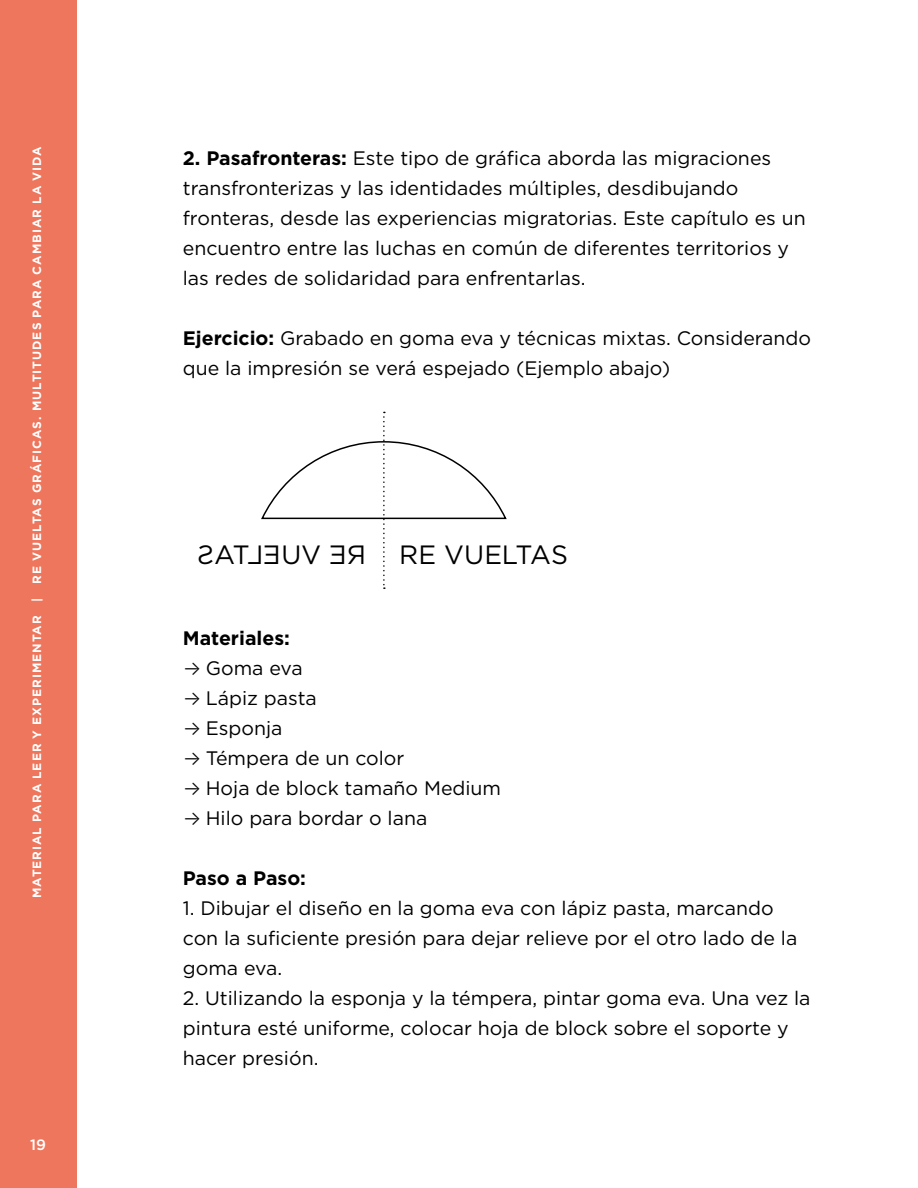
<style>
.page{position:relative;width:918px;height:1188px;background:#fff}
.page>*{position:absolute;margin:0;border:0;box-sizing:border-box;transform-origin:0 0}
.t1{font:26.4px "Gotham";color:#000}
.t2{font:19.5px/30px "Gotham";color:#000}
.t3{font:700 19.5px "Gotham";color:#000}
.t4{font:500 15px "Gotham";color:#fff}
.t5{font:700 12px "Gotham";letter-spacing:.08em;color:#fff}
.s1{font-weight:700}
.s2{font-family:"Inter";font-weight:300}
</style>
<div class="page">
<div style="left:0;top:0;width:77px;height:1188px;background:#ee765d"></div>
<svg style="left:261px;top:412px;width:246px;height:177px"></svg>
<p class="t5" style="left:29px;top:898px;width:753px;rotate:-90deg">MATERIAL PARA LEER Y EXPERIMENTAR | RE VUELTAS GRÁFICAS. MULTITUDES PARA CAMBIAR LA VIDA</p>
<p class="t4" style="left:30px;top:1135px;width:17px">19</p>
<p class="t2" style="left:183px;top:143px;width:624px"><span class="s1">2. Pasafronteras:</span> Este tipo de gráfica aborda las migraciones transfronterizas y las identidades múltiples, desdibujando fronteras, desde las experiencias migratorias. Este capítulo es un encuentro entre las luchas en común de diferentes territorios y las redes de solidaridad para enfrentarlas.</p>
<p class="t2" style="left:183px;top:323px;width:630px"><span class="s1">Ejercicio:</span> Grabado en goma eva y técnicas mixtas. Considerando que la impresión se verá espejado (Ejemplo abajo)</p>
<h1 class="t1" style="left:399px;top:538px;width:170px">RE VUELTAS</h1>
<p class="t3" style="left:183px;top:625px;width:109px">Materiales:</p>
<p class="t2" style="left:183px;top:652px;width:121px"><span class="s2">→</span> Goma eva</p>
<p class="t2" style="left:183px;top:682px;width:136px"><span class="s2">→</span> Lápiz pasta</p>
<p class="t2" style="left:183px;top:712px;width:101px"><span class="s2">→</span> Esponja</p>
<p class="t2" style="left:183px;top:742px;width:223px"><span class="s2">→</span> Témpera de un color</p>
<p class="t2" style="left:183px;top:772px;width:320px"><span class="s2">→</span> Hoja de block tamaño Medium</p>
<p class="t2" style="left:183px;top:802px;width:246px"><span class="s2">→</span> Hilo para bordar o lana</p>
<p class="t3" style="left:183px;top:865px;width:125px">Paso a Paso:</p>
<p class="t2" style="left:183px;top:892px;width:616px">1. Dibujar el diseño en la goma eva con lápiz pasta, marcando con la suficiente presión para dejar relieve por el otro lado de la goma eva.</p>
<p class="t2" style="left:183px;top:982px;width:629px">2. Utilizando la esponja y la témpera, pintar goma eva. Una vez la pintura esté uniforme, colocar hoja de block sobre el soporte y hacer presión.</p>
</div>
